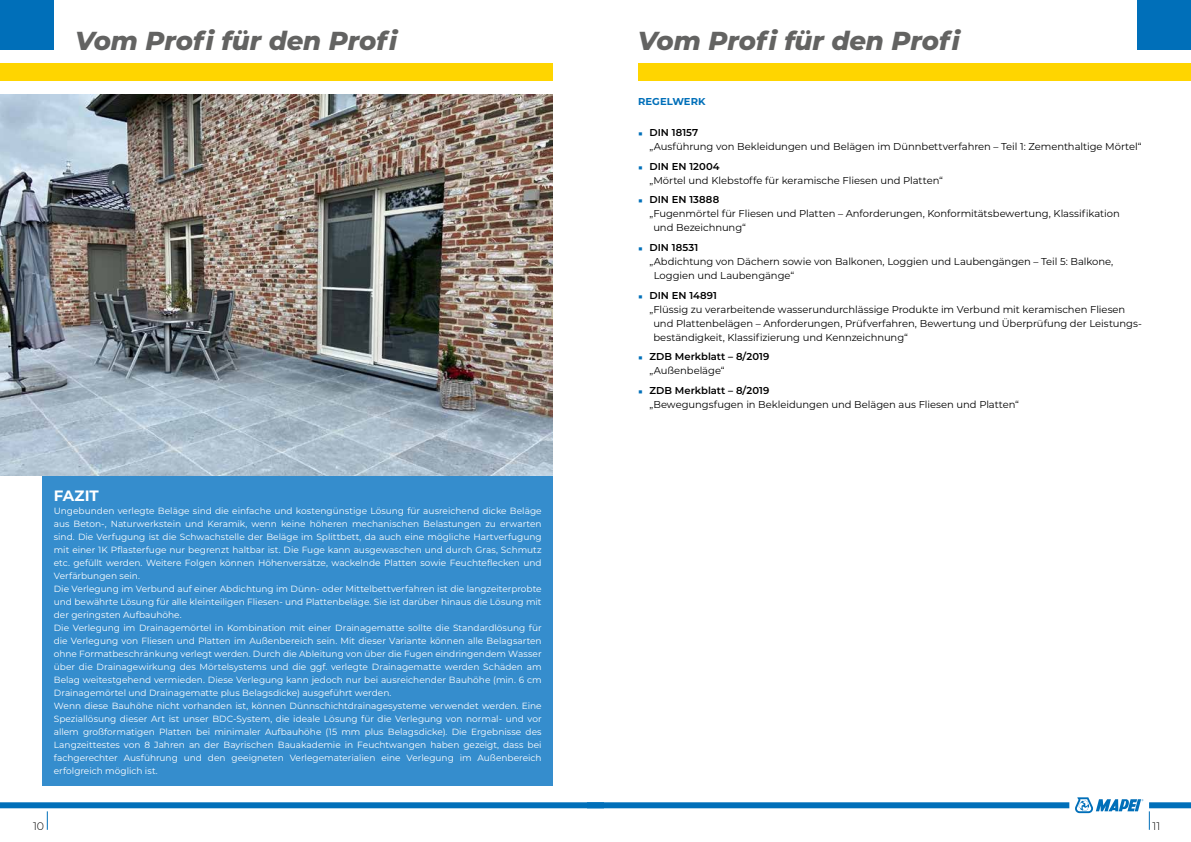
<style>
.page{position:relative;width:1191px;height:842px;background:#fff}
.page>*{position:absolute;margin:0;border:0;box-sizing:border-box;transform-origin:0 0}
.t1{font:italic 800 26px "Montserrat";letter-spacing:-.005em;color:#636362}
.t2{font:700 15px "Montserrat";color:#fff}
.t3{font:300 11px "Montserrat";color:#000}
.t4{font:10px/14px "Montserrat";letter-spacing:-.005em;color:#000}
.t5{font:600 10px/14px "Montserrat";letter-spacing:.005em;color:#000}
.t6{font:700 10px "Montserrat";letter-spacing:.01em;color:#006fb9}
.t7{font:9px/13px "Montserrat";color:#fff}
.s1{font-weight:900;font-size:8px;color:#006fb9}
.s2{font-weight:600}
.s3{font-weight:400}
</style>
<div class="page">
<div style="left:587px;top:802px;width:482px;height:6px;background:#006fb9"></div>
<div style="left:1149px;top:802px;width:42px;height:6px;background:#006fb9"></div>
<svg style="left:1075px;top:797px;width:68px;height:16px"></svg>
<svg style="left:1149px;top:811px;width:1px;height:19px"></svg>
<div style="left:638px;top:64px;width:553px;height:17px;background:#ffd500"></div>
<div style="left:1137px;top:0;width:54px;height:50px;background:#006fb9"></div>
<div style="left:0;top:802px;width:604px;height:6px;background:#006fb9"></div>
<svg style="left:47px;top:811px;width:1px;height:19px"></svg>
<div style="left:0;top:64px;width:553px;height:17px;background:#ffd500"></div>
<div style="left:0;top:0;width:54px;height:50px;background:#006fb9"></div>
<div style="left:42px;top:475px;width:511px;height:310px;background:#358dcd"></div>
<img style="left:0;top:95px;width:553px;height:380px">
<h1 class="t1" style="left:75px;top:22px;width:325px">Vom Profi für den Profi</h1>
<h1 class="t1" style="left:638px;top:22px;width:325px">Vom Profi für den Profi</h1>
<h2 class="t2" style="left:54px;top:485px;width:47px">FAZIT</h2>
<p class="t7" style="left:54px;top:504px;width:489px">Ungebunden verlegte Beläge sind die einfache und kostengünstige Lösung für ausreichend dicke Beläge aus Beton-, Naturwerkstein und Keramik, wenn keine höheren mechanischen Belastungen zu erwarten sind. Die Verfugung ist die Schwachstelle der Beläge im Splittbett, da auch eine mögliche Hartverfugung mit einer 1K Pflasterfuge nur begrenzt haltbar ist. Die Fuge kann ausgewaschen und durch Gras, Schmutz etc. gefüllt werden. Weitere Folgen können Höhenversätze, wackelnde Platten sowie Feuchteflecken und Verfärbungen sein.<br>Die Verlegung im Verbund auf einer Abdichtung im Dünn- oder Mittelbettverfahren ist die langzeiterprobte und bewährte Lösung für alle kleinteiligen Fliesen- und Plattenbeläge. Sie ist darüber hinaus die Lösung mit der geringsten Aufbauhöhe.<br>Die Verlegung im Drainagemörtel in Kombination mit einer Drainagematte sollte die Standardlösung für die Verlegung von Fliesen und Platten im Außenbereich sein. Mit dieser Variante können alle Belagsarten ohne Formatbeschränkung verlegt werden. Durch die Ableitung von über die Fugen eindringendem Wasser über die Drainagewirkung des Mörtelsystems und die ggf. verlegte Drainagematte werden Schäden am Belag weitestgehend vermieden. Diese Verlegung kann jedoch nur bei ausreichender Bauhöhe (min. 6 cm Drainagemörtel und Drainagematte plus Belagsdicke) ausgeführt werden.<br>Wenn diese Bauhöhe nicht vorhanden ist, können Dünnschichtdrainagesysteme verwendet werden. Eine Speziallösung dieser Art ist unser BDC-System, die ideale Lösung für die Verlegung von normal- und vor allem großformatigen Platten bei minimaler Aufbauhöhe (15 mm plus Belagsdicke). Die Ergebnisse des Langzeittestes von 8 Jahren an der Bayrischen Bauakademie in Feuchtwangen haben gezeigt, dass bei fachgerechter Ausführung und den geeigneten Verlegematerialien eine Verlegung im Außenbereich erfolgreich möglich ist.</p>
<p class="t6" style="left:638px;top:94px;width:69px">REGELWERK</p>
<p class="t4" style="left:649px;top:125px;width:494px;text-indent:-11px"><span class="s1">■</span> <span class="s2">DIN 18157<br></span>„Ausführung von Bekleidungen und Belägen im Dünnbettverfahren – Teil 1: Zementhaltige Mörtel“</p>
<p class="t4" style="left:649px;top:159px;width:295px;text-indent:-11px"><span class="s1">■</span> <span class="s2">DIN EN 12004<br></span>„Mörtel und Klebstoffe für keramische Fliesen und Platten“</p>
<p class="t5" style="left:638px;top:192px;width:83px"><span class="s1">■</span> DIN EN 13888</p>
<p class="t4" style="left:649px;top:206px;width:472px">„Fugenmörtel für Fliesen und Platten – Anforderungen, Konformitätsbewertung, Klassifikation</p>
<p class="t4" style="left:653px;top:220px;width:94px">und Bezeichnung“</p>
<p class="t5" style="left:638px;top:240px;width:62px"><span class="s1">■</span> DIN 18531</p>
<p class="t4" style="left:649px;top:254px;width:465px">„Abdichtung von Dächern sowie von Balkonen, Loggien und Laubengängen – Teil 5: Balkone,</p>
<p class="t4" style="left:653px;top:268px;width:142px">Loggien und Laubengänge“</p>
<p class="t5" style="left:638px;top:288px;width:80px"><span class="s1">■</span> DIN EN 14891</p>
<p class="t4" style="left:649px;top:302px;width:477px">„Flüssig zu verarbeitende wasserundurchlässige Produkte im Verbund mit keramischen Fliesen</p>
<p class="t4" style="left:653px;top:316px;width:489px">und Plattenbelägen – Anforderungen, Prüfverfahren, Bewertung und Überprüfung der Leistungs-</p>
<p class="t4" style="left:653px;top:330px;width:256px">beständigkeit, Klassifizierung und Kennzeichnung“</p>
<p class="t5" style="left:649px;top:349px;width:122px;text-indent:-11px"><span class="s1">■</span> ZDB Merkblatt – 8/2019 <span class="s3">„Außenbeläge“</span></p>
<p class="t4" style="left:649px;top:383px;width:371px;text-indent:-11px"><span class="s1">■</span> <span class="s2">ZDB Merkblatt – 8/2019<br></span>„Bewegungsfugen in Bekleidungen und Belägen aus Fliesen und Platten“</p>
<p class="t3" style="left:33px;top:818px;width:13px">10</p>
<p class="t3" style="left:1152px;top:818px;width:9px">11</p>
</div>
